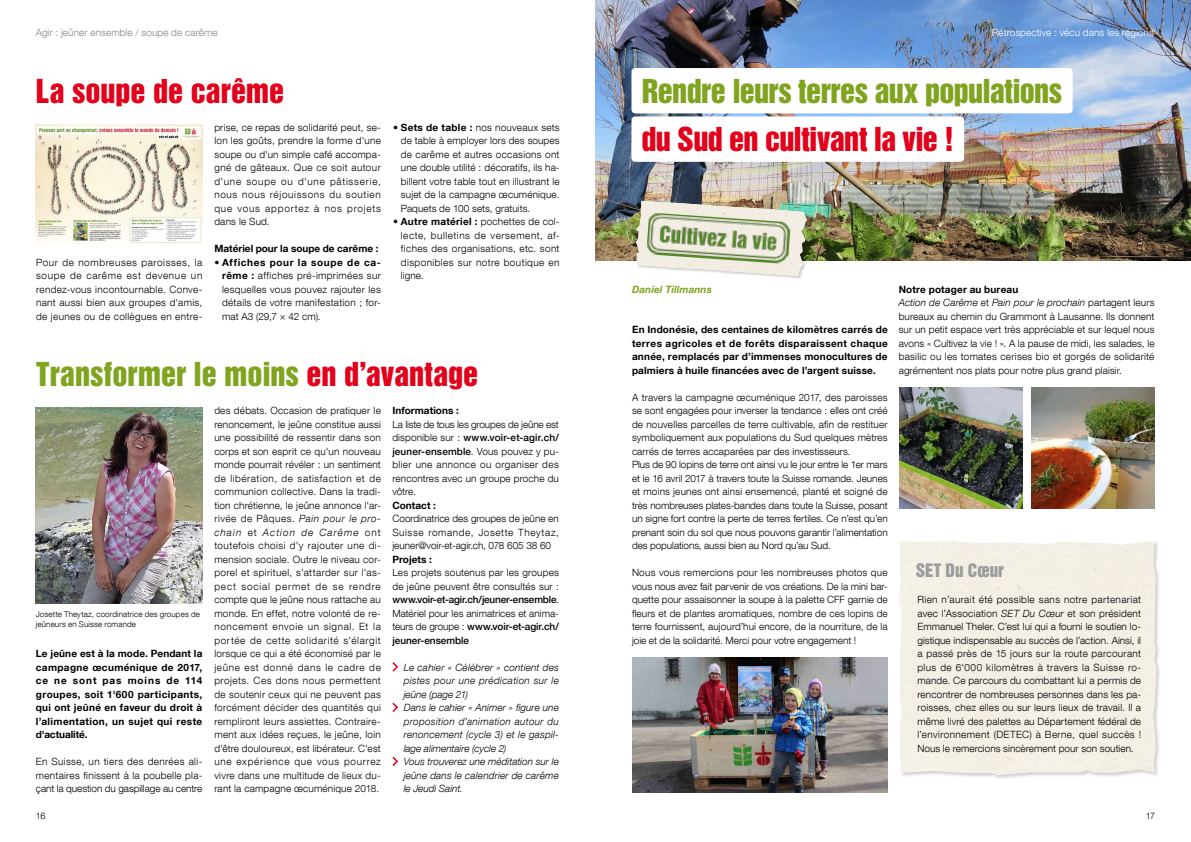
<style>
.page{position:relative;width:1191px;height:842px;background:#fff}
.page>*{position:absolute;margin:0;border:0;box-sizing:border-box;transform-origin:0 0}
.Heft_Titel__Cover{font:30.1px "Helvetica Inserat";letter-spacing:-.02em;color:#80a41f}
.Headlines_Innenseite{font:30.1px "Helvetica Inserat";color:#80a41f}
.Heft_Titel__Cover-2{font:30.1px "Helvetica Inserat";letter-spacing:-.02em;color:#e2001a}
.Headlines_Innenseite-2{font:30.1px "Helvetica Inserat";letter-spacing:-.005em;color:#e2001a}
._1__Untertitel_Käste{font:17px "Helvetica Inserat";letter-spacing:.005em;color:#9a9c9d}
.Copytext{font:300 10px/13.5px "Helvetica Neue LT Com";letter-spacing:.01em;color:#000;text-align:justify}
.Copytext-2{font:italic 300 10px/13.5px "Helvetica Neue LT Com";letter-spacing:.015em;color:#000;text-align:justify}
.Copytext-3{font:700 10px/13.5px "Helvetica Neue LT Com";letter-spacing:.01em;color:#000;text-align:justify}
.Lead{font:700 10px/13.5px "Helvetica Neue LT Com";letter-spacing:.035em;color:#000;text-align:justify}
.Rubrik_links{font:300 10px "Helvetica Neue LT Com";letter-spacing:.01em;color:#87888a}
.Rubrik_links-2{font:300 10px "Helvetica Neue LT Com";letter-spacing:.005em;color:#fff}
._2__Untertitel{font:700 10px "Helvetica Neue LT Com";letter-spacing:.015em;color:#000}
.Copytext-4{font:italic 700 10px "Helvetica Neue LT Com";letter-spacing:.005em;color:#80a41f}
.t1{font:300 9px "Helvetica Neue LT Com";color:#000}
.Bildlegende_positiv{font:300 8px/10px "Helvetica Neue LT Com";letter-spacing:.015em;color:#000}
.s1{font-weight:700}
.s2{color:#e2001a}
.s3{font-weight:500}
.s4{font-style:italic}
</style>
<div class="page">
<img style="left:595px;top:0;width:596px;height:261px">
<div style="left:635px;top:200px;width:176px;height:80px;background:#000;opacity:.2"></div>
<img style="left:636px;top:201px;width:171px;height:75px">
<img style="left:646px;top:212px;width:144px;height:52px">
<img style="left:632px;top:657px;width:255px;height:135px">
<img style="left:1031px;top:387px;width:123px;height:122px">
<img style="left:899px;top:387px;width:123px;height:122px">
<div style="left:631px;top:116px;width:333px;height:46px;background:#fff;border-radius:4px"></div>
<div style="left:631px;top:68px;width:441px;height:45px;background:#fff;border-radius:4px"></div>
<div style="left:898px;top:540px;width:263px;height:240px;background:#000;opacity:.2"></div>
<div style="left:899px;top:541px;width:257px;height:234px;background:#f4f0e5"></div>
<img style="left:36px;top:125px;width:167px;height:118px">
<img style="left:36px;top:407px;width:166px;height:196px">
<svg style="left:392px;top:662px;width:6px;height:10px"></svg>
<svg style="left:392px;top:702px;width:6px;height:10px"></svg>
<svg style="left:392px;top:756px;width:6px;height:10px"></svg>
<p class="Rubrik_links" style="left:36px;top:26px;width:183px">Agir : jeûner ensemble / soupe de carême</p>
<p class="Headlines_Innenseite-2" style="left:36px;top:73px;width:250px">La soupe de carême</p>
<p class="Copytext" style="left:36px;top:255px;width:168px">Pour de nombreuses paroisses, la soupe de carême est devenue un rendez-vous incontournable. Conve&shy;nant aussi bien aux groupes d'amis, de jeunes ou de collègues en entre-</p>
<p class="Copytext" style="left:214px;top:120px;width:168px">prise, ce repas de solidarité peut, se&shy;lon les goûts, prendre la forme d'une soupe ou d'un simple café accompa&shy;gné de gâteaux. Que ce soit autour d'une soupe ou d'une pâtisserie, nous nous réjouissons du soutien que vous apportez à nos projets dans le Sud.</p>
<p class="Copytext-3" style="left:214px;top:241px;width:166px">Matériel pour la soupe de carême :</p>
<p class="Copytext" style="left:222px;top:255px;width:160px;text-indent:-8px"><span class="s1">• Affiches pour la soupe de ca&shy;rême :</span> affiches pré-imprimées sur lesquelles vous pouvez rajouter les détails de votre manifestation ; for&shy;mat A3 (29,7 × 42 cm).</p>
<p class="Copytext" style="left:401px;top:120px;width:160px;text-indent:-8px"><span class="s1">• Sets de table :</span> nos nouveaux sets de table à employer lors des soupes de carême et autres occasions ont une double utilité : décoratifs, ils ha&shy;billent votre table tout en illustrant le sujet de la campagne œcuménique.<br>Paquets de 100 sets, gratuits.</p>
<p class="Copytext" style="left:401px;top:214px;width:160px;text-indent:-8px"><span class="s1">• Autre matériel :</span> pochettes de col&shy;lecte, bulletins de versement, af&shy;fiches des organisations, etc. sont disponibles sur notre boutique en ligne.</p>
<p class="Headlines_Innenseite" style="left:36px;top:356px;width:444px">Transformer le moins <span class="s2">en d’avantage</span></p>
<p class="Copytext-3" style="left:392px;top:403px;width:68px">Informations :</p>
<p class="Copytext" style="left:392px;top:417px;width:168px">La liste de tous les groupes de jeûne est disponible sur : <span class="s3">www.voir-et-agir.ch/ jeuner-ensemble</span>. Vous pouvez y pu&shy;blier une annonce ou organiser des rencontres avec un groupe proche du vôtre.</p>
<p class="Copytext-3" style="left:392px;top:498px;width:45px">Contact :</p>
<p class="Copytext" style="left:392px;top:511px;width:168px">Coordinatrice des groupes de jeûne en Suisse romande, Josette Theytaz, jeuner@voir-et-agir.ch, 078 605 38 60</p>
<p class="Copytext-3" style="left:392px;top:552px;width:41px">Projets :</p>
<p class="Copytext" style="left:392px;top:565px;width:168px">Les projets soutenus par les groupes de jeûne peuvent être consultés sur : <span class="s3">www.voir-et-agir.ch/jeuner-ensemble</span>.</p>
<p class="Copytext" style="left:392px;top:606px;width:168px">Matériel pour les animatrices et anima&shy;teurs de groupe : <span class="s3">www.voir-et-agir.ch/ jeuner-ensemble</span></p>
<p class="Copytext-2" style="left:404px;top:660px;width:157px">Le cahier « Célébrer » contient des pistes pour une prédication sur le jeûne (page 21)</p>
<p class="Copytext-2" style="left:404px;top:701px;width:157px">Dans le cahier « Animer » figure une proposition d’animation autour du renoncement (cycle 3) et le gaspil&shy;lage alimentaire (cycle 2)</p>
<p class="Copytext-2" style="left:404px;top:755px;width:157px">Vous trouverez une méditation sur le jeûne dans le calendrier de carême le Jeudi Saint.</p>
<p class="Copytext" style="left:214px;top:403px;width:168px">des débats. Occasion de pratiquer le renoncement, le jeûne constitue aussi une possibilité de ressentir dans son corps et son esprit ce qu'un nouveau monde pourrait révéler : un sentiment de libération, de satisfaction et de communion collective. Dans la tradi&shy;tion chrétienne, le jeûne annonce l'ar&shy;rivée de Pâques. <span class="s4">Pain pour le pro&shy;chain</span> et <span class="s4">Action de Carême</span> ont toutefois choisi d'y rajouter une di&shy;mension sociale. Outre le niveau cor&shy;porel et spirituel, s'attarder sur l'as&shy;pect social permet de se rendre compte que le jeûne nous rattache au monde. En effet, notre volonté de re&shy;noncement envoie un signal. Et la portée de cette solidarité s'élargit lorsque ce qui a été économisé par le jeûne est donné dans le cadre de projets. Ces dons nous permettent de soutenir ceux qui ne peuvent pas forcément décider des quantités qui rempliront leurs assiettes. Contraire&shy;ment aux idées reçues, le jeûne, loin d'être douloureux, est libérateur. C'est une expérience que vous pourrez vivre dans une multitude de lieux du&shy;rant la campagne œcuménique 2018.</p>
<p class="Bildlegende_positiv" style="left:36px;top:608px;width:166px">Josette Theytaz, coordinatrice des groupes de jeûneurs en Suisse romande</p>
<p class="Lead" style="left:36px;top:646px;width:168px">Le jeûne est à la mode. Pendant la campagne œcuménique de 2017, ce ne sont pas moins de 114 groupes, soit 1'600 participants, qui ont jeûné en faveur du droit à l’alimentation, un sujet qui reste d'actualité.</p>
<p class="Copytext" style="left:36px;top:754px;width:168px">En Suisse, un tiers des denrées ali&shy;mentaires finissent à la poubelle pla&shy;çant la question du gaspillage au centre</p>
<p class="Rubrik_links-2" style="left:991px;top:26px;width:163px">Rétrospective : vécu dans les régions</p>
<p class="Heft_Titel__Cover" style="left:642px;top:73px;width:422px">Rendre leurs terres aux populations</p>
<p class="Heft_Titel__Cover-2" style="left:641px;top:121px;width:314px">du Sud en cultivant la vie !</p>
<p class="Copytext-4" style="left:632px;top:283px;width:81px">Daniel Tillmanns</p>
<p class="Copytext-3" style="left:632px;top:322px;width:257px">En Indonésie, des centaines de kilomètres carrés de terres agricoles et de forêts disparaissent chaque année, remplacés par d’immenses monocultures de palmiers à huile financées avec de l’argent suisse.</p>
<p class="Copytext" style="left:632px;top:390px;width:257px">A travers la campagne œcuménique 2017, des paroisses se sont engagées pour inverser la tendance : elles ont créé de nouvelles parcelles de terre cultivable, afin de restituer symboliquement aux populations du Sud quelques mètres carrés de terres accaparées par des investisseurs.</p>
<p class="Copytext" style="left:632px;top:457px;width:257px">Plus de 90 lopins de terre ont ainsi vu le jour entre le 1er mars et le 16 avril 2017 à travers toute la Suisse romande. Jeunes et moins jeunes ont ainsi ensemencé, planté et soigné de très nombreuses plates-bandes dans toute la Suisse, posant un signe fort contre la perte de terres fertiles. Ce n’est qu’en prenant soin du sol que nous pouvons garantir l’alimentation des populations, aussi bien au Nord qu’au Sud.</p>
<p class="Copytext" style="left:632px;top:565px;width:257px">Nous vous remercions pour les nombreuses photos que vous nous avez fait parvenir de vos créations. De la mini bar&shy;quette pour assaisonner la soupe à la palette CFF garnie de fleurs et de plantes aromatiques, nombre de ces lopins de terre fournissent, aujourd’hui encore, de la nourriture, de la joie et de la solidarité. Merci pour votre engagement !</p>
<p class="_2__Untertitel" style="left:898px;top:283px;width:121px">Notre potager au bureau</p>
<p class="Copytext" style="left:898px;top:295px;width:257px"><span class="s4">Action de Carême</span> et <span class="s4">Pain pour le prochain</span> partagent leurs bureaux au chemin du Grammont à Lausanne. Ils donnent sur un petit espace vert très appréciable et sur lequel nous avons « Cultivez la vie ! ». A la pause de midi, les salades, le basilic ou les tomates cerises bio et gorgés de solidarité agrémentent nos plats pour notre plus grand plaisir.</p>
<p class="_1__Untertitel_Käste" style="left:915px;top:560px;width:90px">SET Du Cœur</p>
<p class="Copytext" style="left:917px;top:592px;width:225px">Rien n’aurait été possible sans notre partenariat avec l’Association <span class="s4">SET Du Cœur</span> et son président Emmanuel Theler. C’est lui qui a fourni le soutien lo&shy;gistique indispensable au succès de l’action. Ainsi, il a passé près de 15 jours sur la route parcourant plus de 6'000 kilomètres à travers la Suisse ro&shy;mande. Ce parcours du combattant lui a permis de rencontrer de nombreuses personnes dans les pa&shy;roisses, chez elles ou sur leurs lieux de travail. Il a même livré des palettes au Département fédéral de l’environnement (DETEC) à Berne, quel succès !<br>Nous le remercions sincèrement pour son soutien.</p>
<p class="t1" style="left:36px;top:810px;width:11px">16</p>
<p class="t1" style="left:1145px;top:810px;width:11px">17</p>
</div>
